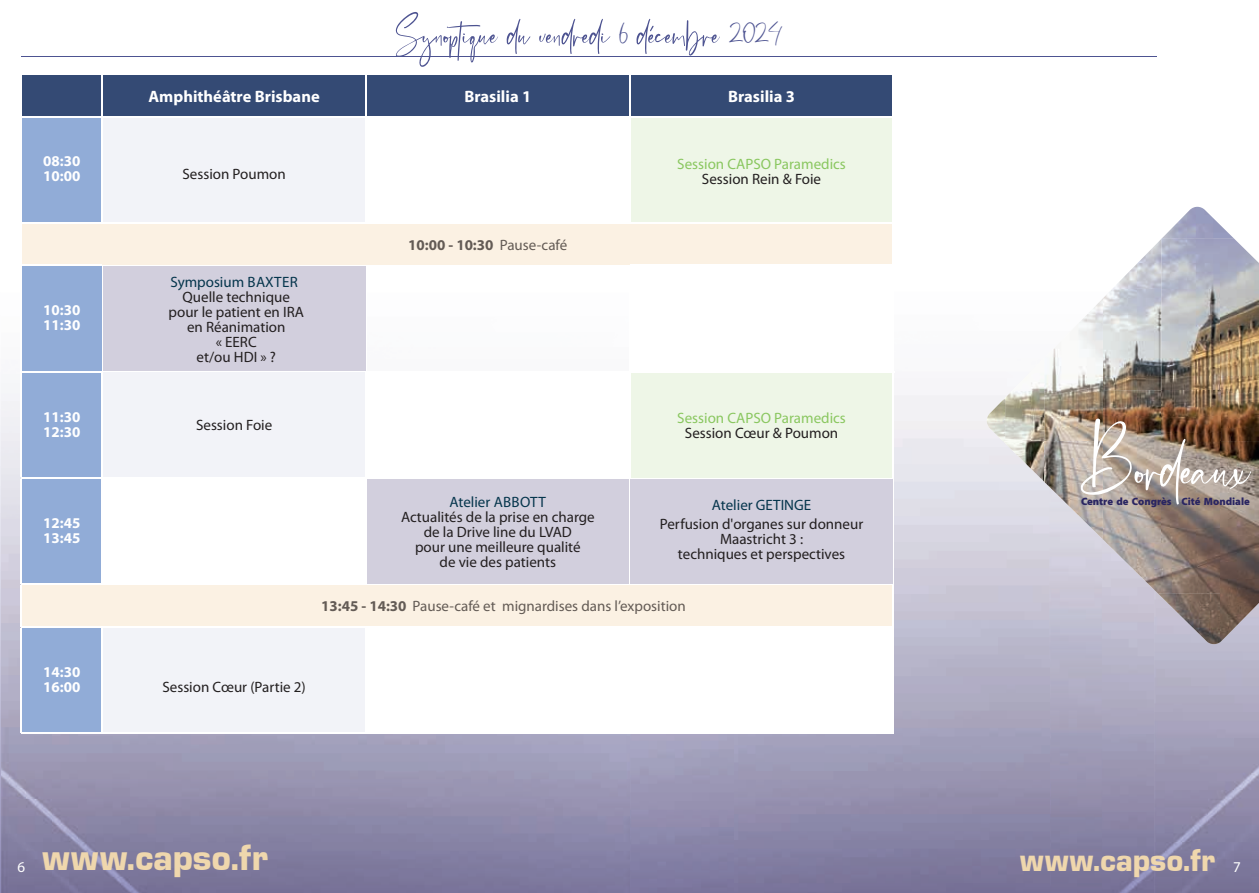
<style>
.page{position:relative;width:1259px;height:893px;background:#fff}
.page>*{position:absolute;margin:0;border:0;box-sizing:border-box;transform-origin:0 0}
.t1{font:115.5px "Hublland";letter-spacing:-.01em;color:#fff}
.t2{font:61.8px "Hublland";color:#4d5391}
.t3{font:37.95px "Eurostile Black DTC";color:#efd7ad;scale:.96 1}
.t4{font:32.85px "Eurostile Black DTC";color:#efd7ad;scale:.96 1}
.t5{font:700 16.5px "Myriad Pro";color:#fff}
.t6{font:15px/15px "Myriad Pro";color:#231f20;text-align:center}
.t7{font:700 15px/15px "Myriad Pro";color:#fff}
.t8{font:15px "Myriad Pro";color:#635b55}
.t9{font:15px "Myriad Pro";color:#8ac760}
.t10{font:15px "Myriad Pro";color:#05354c}
.t11{font:700 15px "Myriad Pro";color:#635b55}
.t12{font:15px "Myriad Pro";color:#fff}
.t13{font:900 10.65px "Myriad Pro";color:#2a2562}
.s1{font-size:32.7px}
.s2{font-weight:400}
.s3{font-weight:700}
.s4{font-family:"Myriad Pro";font-size:15px;color:#fff}
</style>
<div class="page">
<img style="left:0;top:393px;width:630px;height:500px">
<img style="left:1102px;top:543px;width:52px;height:350px">
<img style="left:1154px;top:594px;width:105px;height:299px">
<hr style="left:21px;top:56px;width:1136px;height:1px;background:#4d5391">
<svg style="left:22px;top:75px;width:870px;height:147px;background:#465d87"></svg>
<svg style="left:103px;top:117px;width:526px;height:615px;fill:#f2f3f8"></svg>
<div style="left:630px;top:117px;width:262px;height:105px;background:#eef6e7"></div>
<svg style="left:22px;top:224px;width:870px;height:402px;background:#dfdfe0"></svg>
<svg style="left:103px;top:266px;width:790px;height:318px"></svg>
<div style="left:21px;top:627px;width:81px;height:106px;background:#91acd7"></div>
<div style="left:366px;top:627px;width:264px;height:106px;background:#fff"></div>
<hr style="left:102px;top:75px;width:1px;height:41px;background:#fff">
<hr style="left:365px;top:75px;width:2px;height:41px;background:#fff">
<hr style="left:629px;top:75px;width:1px;height:41px;background:#fff">
<hr style="left:21px;top:116px;width:81px;height:1px;background:#fff">
<hr style="left:102px;top:116px;width:264px;height:1px;background:#fff">
<hr style="left:102px;top:117px;width:1px;height:105px;background:#fff">
<hr style="left:366px;top:116px;width:264px;height:1px;background:#fff">
<hr style="left:365px;top:117px;width:2px;height:105px;background:#fff">
<hr style="left:630px;top:116px;width:264px;height:1px;background:#fff">
<hr style="left:629px;top:117px;width:1px;height:105px;background:#fff">
<hr style="left:102px;top:222px;width:264px;height:2px;background:#fff">
<hr style="left:366px;top:222px;width:264px;height:2px;background:#fff">
<hr style="left:21px;top:265px;width:81px;height:1px;background:#fff">
<hr style="left:630px;top:265px;width:264px;height:1px;background:#fff">
<hr style="left:892px;top:266px;width:2px;height:105px;background:#fff">
<hr style="left:21px;top:371px;width:81px;height:1px;background:#fff">
<hr style="left:21px;top:372px;width:1px;height:105px;background:#fff">
<hr style="left:102px;top:372px;width:1px;height:105px;background:#fff">
<hr style="left:365px;top:372px;width:2px;height:106px;background:#fff">
<hr style="left:630px;top:371px;width:264px;height:1px;background:#fff">
<hr style="left:629px;top:372px;width:1px;height:106px;background:#fff">
<hr style="left:892px;top:372px;width:2px;height:106px;background:#fff">
<hr style="left:21px;top:477px;width:81px;height:2px;background:#fff">
<hr style="left:21px;top:479px;width:1px;height:105px;background:#fff">
<hr style="left:102px;top:477px;width:264px;height:2px;background:#fff">
<hr style="left:102px;top:479px;width:1px;height:105px;background:#fff">
<hr style="left:21px;top:584px;width:81px;height:1px;background:#fff">
<hr style="left:21px;top:585px;width:1px;height:41px;background:#fff">
<hr style="left:102px;top:584px;width:264px;height:1px;background:#fff">
<hr style="left:21px;top:626px;width:81px;height:2px;background:#fff">
<hr style="left:21px;top:628px;width:1px;height:104px;background:#fff">
<hr style="left:102px;top:626px;width:264px;height:2px;background:#fff">
<hr style="left:102px;top:628px;width:1px;height:104px;background:#fff">
<hr style="left:366px;top:626px;width:264px;height:2px;background:#fff">
<hr style="left:365px;top:628px;width:2px;height:104px;background:#fff">
<hr style="left:21px;top:732px;width:81px;height:2px;background:#fff">
<hr style="left:102px;top:732px;width:264px;height:2px;background:#fff">
<hr style="left:366px;top:732px;width:264px;height:2px;background:#fff">
<hr style="left:630px;top:478px;width:264px;height:1px;background:#fff">
<hr style="left:630px;top:584px;width:264px;height:1px;background:#fff">
<hr style="left:102px;top:265px;width:264px;height:1px;background:#fff">
<hr style="left:102px;top:266px;width:1px;height:105px;background:#fff">
<hr style="left:102px;top:371px;width:264px;height:1px;background:#fff">
<hr style="left:366px;top:266px;width:1px;height:105px;background:#fff">
<hr style="left:366px;top:478px;width:1px;height:106px;background:#fff">
<hr style="left:366px;top:265px;width:264px;height:1px;background:#fff">
<hr style="left:366px;top:478px;width:264px;height:1px;background:#fff">
<hr style="left:629px;top:266px;width:1px;height:105px;background:#fff">
<hr style="left:629px;top:478px;width:1px;height:106px;background:#fff">
<hr style="left:366px;top:371px;width:264px;height:1px;background:#fff">
<hr style="left:366px;top:584px;width:264px;height:1px;background:#fff">
<img style="left:1162px;top:207px;width:71px;height:31px">
<img style="left:1102px;top:238px;width:118px;height:305px">
<img style="left:1220px;top:238px;width:39px;height:404px">
<img style="left:1044px;top:298px;width:59px;height:241px">
<img style="left:1005px;top:378px;width:39px;height:104px">
<img style="left:986px;top:398px;width:19px;height:45px">
<img style="left:1106px;top:543px;width:114px;height:51px">
<img style="left:1158px;top:593px;width:62px;height:51px">
<h2 class="t2" style="left:396px;top:-16px;width:388px">Synoptique du vendredi <span class="s1">6</span> décembre <span class="s1">2024</span></h2>
<p class="t7" style="left:43px;top:153px;width:39px">08:30<br>10:00</p>
<p class="t7" style="left:43px;top:302px;width:39px">10:30<br>11:30</p>
<p class="t5" style="left:149px;top:85px;width:173px">Amphithéâtre Brisbane</p>
<p class="t5" style="left:464px;top:85px;width:68px">Brasilia 1</p>
<p class="t5" style="left:728px;top:85px;width:68px">Brasilia 3</p>
<p class="t6" style="left:182px;top:166px;width:105px">Session Poumon</p>
<p class="t10" style="left:170px;top:272px;width:129px">Symposium BAXTER</p>
<p class="t6" style="left:169px;top:289px;width:137px">Quelle technique pour le patient en IRA en Réanimation<br>« EERC<br>et/ou HDI » ?</p>
<p class="t11" style="left:408px;top:235px;width:160px">10:00 - 10:30 <span class="s2">Pause-café</span></p>
<p class="t9" style="left:677px;top:155px;width:170px">Session CAPSO Paramedics</p>
<p class="t6" style="left:702px;top:172px;width:121px">Session Rein &amp; Foie</p>
<p class="t7" style="left:43px;top:408px;width:39px">11:30<br>12:30</p>
<p class="t6" style="left:196px;top:418px;width:78px">Session Foie</p>
<p class="t9" style="left:677px;top:409px;width:170px">Session CAPSO Paramedics</p>
<p class="t6" style="left:685px;top:425px;width:155px">Session Cœur &amp; Poumon</p>
<p class="t7" style="left:43px;top:515px;width:39px">12:45<br>13:45</p>
<p class="t7" style="left:43px;top:664px;width:39px">14:30<br>16:00</p>
<p class="t10" style="left:449px;top:493px;width:98px">Atelier ABBOTT</p>
<p class="t6" style="left:401px;top:509px;width:195px">Actualités de la prise en charge de la Drive line du LVAD<br>pour une meilleure qualité<br>de vie des patients</p>
<p class="t10" style="left:712px;top:496px;width:101px">Atelier GETINGE</p>
<p class="t6" style="left:660px;top:517px;width:205px">Perfusion d'organes sur donneur<br>Maastricht 3 :<br>techniques et perspectives</p>
<p class="t8" style="left:321px;top:597px;width:366px"><span class="s3">13:45 - 14:30</span> Pause-café et mignardises dans l’exposition</p>
<p class="t6" style="left:162px;top:679px;width:145px">Session Cœur (Partie 2)</p>
<p class="t12" style="left:17px;top:858px;width:9px">6</p>
<h3 class="t3" style="left:43px;top:837px;width:236px">www.capso.fr</h3>
<h1 class="t1" style="left:1081px;top:374px;width:170px">Bordeaux</h1>
<p class="t13" style="left:1081px;top:494px;width:170px">Centre de Congrès Cité Mondiale</p>
<h3 class="t4" style="left:1020px;top:842px;width:231px">www.capso.fr <span class="s4">7</span></h3>
</div>
